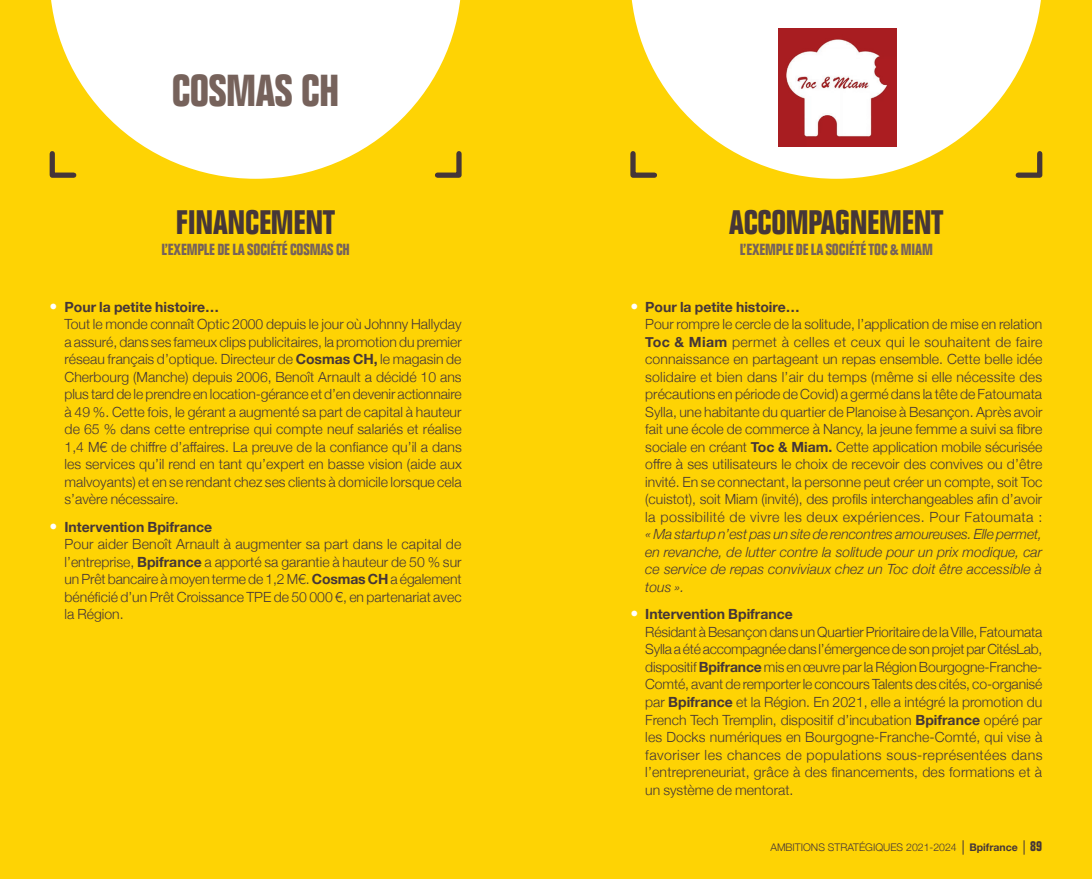
<style>
.page{position:relative;width:1092px;height:879px;background:#fff}
.page>*{position:absolute;margin:0;border:0;box-sizing:border-box;transform-origin:0 0}
.t1{font:700 condensed 43.75px "Folio";letter-spacing:-.01em;color:#76625b}
.t2{font:700 condensed 33.25px "Folio";letter-spacing:-.01em;color:#453638}
.t3{font:700 condensed 15.75px "Folio";letter-spacing:-.01em;color:#76625b}
.t4{font:300 14px/17.5px "Helvetica Neue";color:#453638}
.t5{font:italic 300 14px/17.5px "Helvetica Neue";letter-spacing:.005em;color:#453638;text-align:justify}
.t6{font:300 10.5px "Helvetica Neue";color:#453638}
.s1{font-size:15.75px;color:#fff}
.s2{font-weight:700}
.s3{font-family:"Folio";font-weight:700;font-stretch:condensed;font-size:14px}
</style>
<div class="page">
<div style="left:0;top:0;width:1091px;height:878px;background:#fed304"></div>
<svg style="left:51px;top:0;width:410px;height:179px;fill:#fff"></svg>
<svg style="left:631px;top:0;width:410px;height:179px;fill:#fff"></svg>
<svg style="left:49px;top:148px;width:30px;height:31px"></svg>
<svg style="left:630px;top:148px;width:29px;height:31px"></svg>
<svg style="left:432px;top:148px;width:30px;height:31px"></svg>
<svg style="left:1012px;top:148px;width:31px;height:31px"></svg>
<img style="left:778px;top:29px;width:118px;height:117px">
<svg style="left:962px;top:840px;width:1px;height:14px"></svg>
<svg style="left:1023px;top:840px;width:1px;height:14px"></svg>
<h1 class="t1" style="left:172px;top:66px;width:169px">COSMAS CH</h1>
<h2 class="t2" style="left:176px;top:203px;width:161px">FINANCEMENT</h2>
<p class="t3" style="left:161px;top:240px;width:190px">L’EXEMPLE DE LA SOCIÉTÉ COSMAS CH</p>
<p class="t4" style="left:64px;top:297px;width:399px;text-indent:-15px"><span class="s1">•</span> <span class="s2">Pour la petite histoire…<br></span>Tout le monde connaît Optic 2000 depuis le jour où Johnny Hallyday a assuré, dans ses fameux clips publicitaires, la promotion du premier réseau français d’optique. Directeur de <span class="s2">Cosmas CH,</span> le magasin de Cherbourg (Manche) depuis 2006, Benoît Arnault a décidé 10 ans plus tard de le prendre en location-gérance et d’en devenir actionnaire à 49 %. Cette fois, le gérant a augmenté sa part de capital à hauteur de 65 % dans cette entreprise qui compte neuf salariés et réalise 1,4 M€ de chiffre d’affaires. La preuve de la confiance qu’il a dans les services qu’il rend en tant qu’expert en basse vision (aide aux malvoyants) et en se rendant chez ses clients à domicile lorsque cela s’avère nécessaire.</p>
<p class="t4" style="left:64px;top:516px;width:398px;text-indent:-15px"><span class="s1">•</span> <span class="s2">Intervention Bpifrance<br></span>Pour aider Benoît Arnault à augmenter sa part dans le capital de l’entreprise, <span class="s2">Bpifrance</span> a apporté sa garantie à hauteur de 50 % sur un Prêt bancaire à moyen terme de 1,2 M€. <span class="s2">Cosmas CH</span> a également bénéficié d’un Prêt Croissance TPE de 50 000 €, en partenariat avec la Région.</p>
<h2 class="t2" style="left:729px;top:203px;width:216px">ACCOMPAGNEMENT</h2>
<p class="t3" style="left:739px;top:240px;width:194px">L’EXEMPLE DE LA SOCIÉTÉ TOC &amp; MIAM</p>
<p class="t4" style="left:645px;top:297px;width:399px;text-indent:-15px"><span class="s1">•</span> <span class="s2">Pour la petite histoire…<br></span>Pour rompre le cercle de la solitude, l’application de mise en relation <span class="s2">Toc &amp; Miam</span> permet à celles et ceux qui le souhaitent de faire connaissance en partageant un repas ensemble. Cette belle idée solidaire et bien dans l’air du temps (même si elle nécessite des précautions en période de Covid) a germé dans la tête de Fatoumata Sylla, une habitante du quartier de Planoise à Besançon. Après avoir fait une école de commerce à Nancy, la jeune femme a suivi sa fibre sociale en créant <span class="s2">Toc &amp; Miam.</span> Cette application mobile sécurisée offre à ses utilisateurs le choix de recevoir des convives ou d’être invité. En se connectant, la personne peut créer un compte, soit Toc (cuistot), soit Miam (invité), des profils interchangeables afin d’avoir la possibilité de vivre les deux expériences. Pour Fatoumata :</p>
<p class="t5" style="left:645px;top:524px;width:398px">« Ma startup n’est pas un site de rencontres amoureuses. Elle permet, en revanche, de lutter contre la solitude pour un prix modique, car ce service de repas conviviaux chez un Toc doit être accessible à tous ».</p>
<p class="t4" style="left:645px;top:604px;width:399px;text-indent:-15px"><span class="s1">•</span> <span class="s2">Intervention Bpifrance<br></span>Résidant à Besançon dans un Quartier Prioritaire de la Ville, Fatoumata Sylla a été accompagnée dans l’émergence de son projet par CitésLab, dispositif <span class="s2">Bpifrance</span> mis en œuvre par la Région Bourgogne-Franche-Comté, avant de remporter le concours Talents des cités, co-organisé par <span class="s2">Bpifrance</span> et la Région. En 2021, elle a intégré la promotion du French Tech Tremplin, dispositif d’incubation <span class="s2">Bpifrance</span> opéré par les Docks numériques en Bourgogne-Franche-Comté, qui vise à favoriser les chances de populations sous-représentées dans l’entrepreneuriat, grâce à des financements, des formations et à un système de mentorat.</p>
<p class="t6" style="left:770px;top:838px;width:273px">AMBITIONS STRATÉGIQUES 2021-2024 <span class="s2">Bpifrance</span> <span class="s3">89</span></p>
</div>
